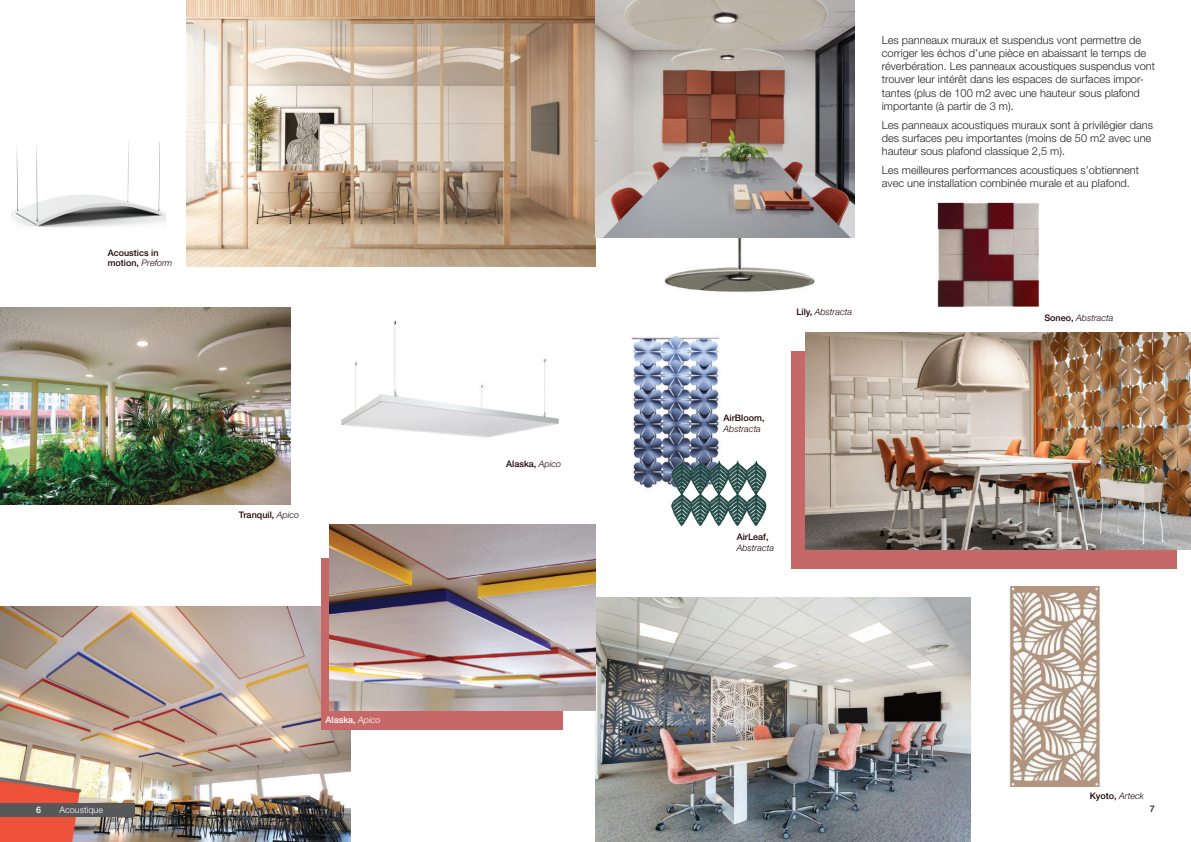
<style>
.page{position:relative;width:1191px;height:842px;background:#fff}
.page>*{position:absolute;margin:0;border:0;box-sizing:border-box;transform-origin:0 0}
.t1{font:300 11px/13.2px "Helvetica Neue LT Std";color:#231f20}
.t2{font:500 9px/10.8px "Helvetica Neue LT Std";color:#210307}
.t3{font:italic 300 9px "Helvetica Neue LT Std";color:#210307}
.t4{font:500 9px "Helvetica Neue LT Std";color:#fff}
.t5{font:300 9px "Helvetica Neue LT Std";color:#fff}
.t6{font:500 9px "Helvetica Neue LT Std";color:#231f20}
.s1{font-weight:300;font-style:italic}
.s2{font-weight:500;font-style:normal}
</style>
<div class="page">
<img style="left:0;top:607px;width:351px;height:235px">
<img style="left:664px;top:238px;width:151px;height:54px">
<div style="left:791px;top:351px;width:385px;height:217px;background:#c76868"></div>
<img style="left:187px;top:0;width:408px;height:267px">
<img style="left:11px;top:141px;width:154px;height:86px">
<img style="left:595px;top:598px;width:375px;height:244px">
<img style="left:1008px;top:586px;width:93px;height:201px">
<img style="left:805px;top:332px;width:386px;height:218px">
<div style="left:0;top:803px;width:135px;height:14px;background:#57585a"></div>
<img style="left:631px;top:335px;width:89px;height:154px">
<img style="left:668px;top:434px;width:99px;height:92px">
<img style="left:937px;top:202px;width:103px;height:106px">
<img style="left:595px;top:0;width:259px;height:238px">
<img style="left:341px;top:320px;width:218px;height:118px">
<div style="left:321px;top:558px;width:241px;height:171px;background:#c76868"></div>
<img style="left:330px;top:524px;width:265px;height:187px">
<img style="left:0;top:308px;width:290px;height:197px">
<p class="t2" style="left:108px;top:247px;width:66px">Acoustics in motion, <span class="s1">Preform</span></p>
<p class="t2" style="left:239px;top:509px;width:62px">Tranquil, <span class="s1">Apico</span></p>
<p class="t4" style="left:325px;top:715px;width:56px">Alaska, <span class="s1">Apico</span></p>
<p class="t2" style="left:506px;top:458px;width:56px">Alaska, <span class="s1">Apico</span></p>
<p class="t1" style="left:882px;top:33px;width:274px">Les panneaux muraux et suspendus vont permettre de corriger les échos d’une pièce en abaissant le temps de réverbération. Les panneaux acoustiques suspendus vont trouver leur intérêt dans les espaces de surfaces impor&shy;tantes (plus de 100 m2 avec une hauteur sous plafond importante (à partir de 3 m).</p>
<p class="t1" style="left:882px;top:118px;width:272px">Les panneaux acoustiques muraux sont à privilégier dans des surfaces peu importantes (moins de 50 m2 avec une hauteur sous plafond classique 2,5 m).</p>
<p class="t1" style="left:882px;top:163px;width:259px">Les meilleures performances acoustiques s’obtiennent avec une installation combinée murale et au plafond.</p>
<p class="t3" style="left:796px;top:307px;width:57px"><span class="s2">Lily,</span> Abstracta</p>
<p class="t2" style="left:723px;top:412px;width:42px">AirBloom,</p>
<p class="t3" style="left:723px;top:423px;width:39px">Abstracta</p>
<p class="t2" style="left:736px;top:531px;width:33px">AirLeaf,</p>
<p class="t3" style="left:736px;top:542px;width:39px">Abstracta</p>
<p class="t3" style="left:1044px;top:312px;width:71px"><span class="s2">Soneo,</span> Abstracta</p>
<p class="t2" style="left:1089px;top:790px;width:56px">Kyoto, <span class="s1">Arteck</span></p>
<p class="t4" style="left:36px;top:804px;width:7px">6</p>
<p class="t5" style="left:60px;top:804px;width:45px">Acoustique</p>
<p class="t6" style="left:1150px;top:804px;width:7px">7</p>
</div>
